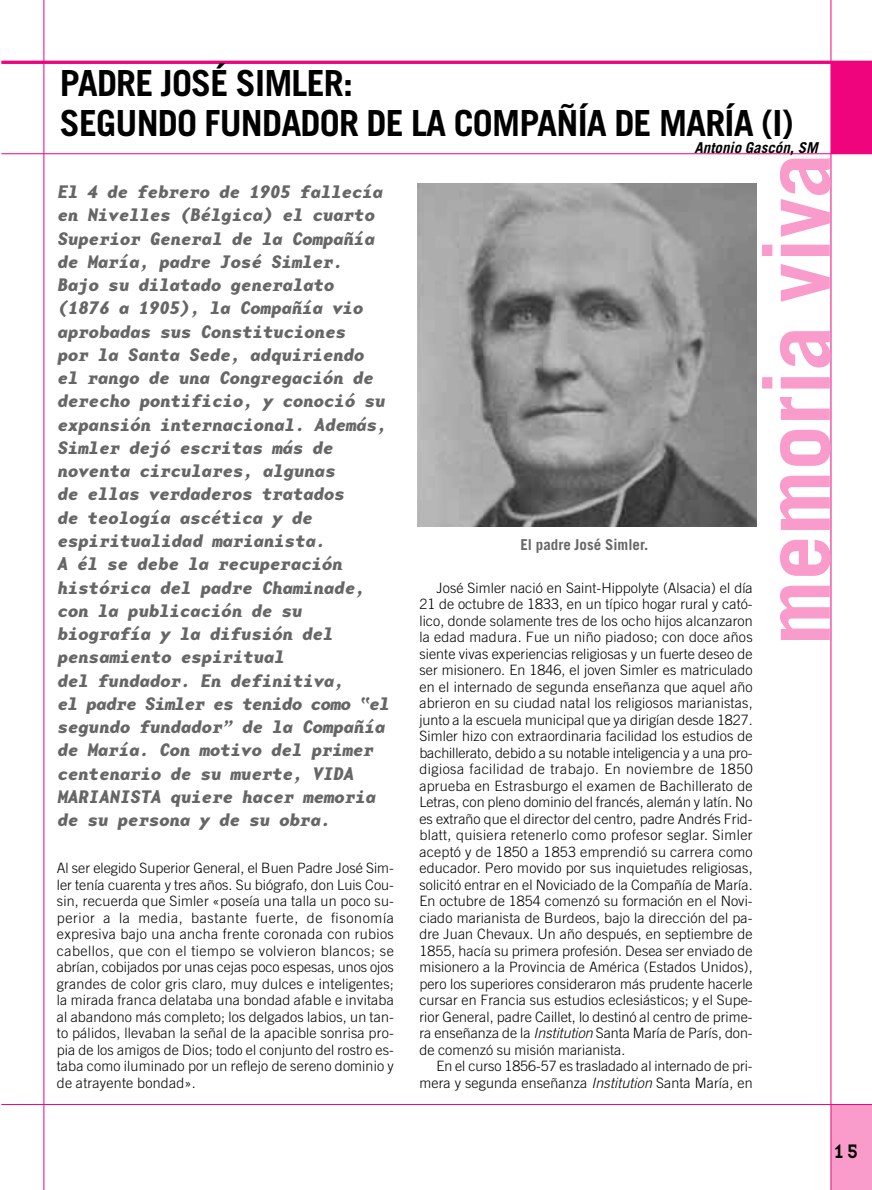
<style>
.page{position:relative;width:872px;height:1190px;background:#fff}
.page>*{position:absolute;margin:0;border:0;box-sizing:border-box;transform-origin:0 0}
.t1{font:700 90px "Trade Gothic";color:#f99bcb}
.t2{font:700 36px/40.5px "Trade Gothic";letter-spacing:-.02em;color:#000}
.t3{font:27px "Base Twelve Sans Smallcaps";color:#000}
.t4{font:italic 700 18px/23.2px "Base Mono Wide";letter-spacing:-.025em;color:#666}
.t5{font:700 15px "Trade Gothic";color:#666}
.t6{font:italic 700 15px "Trade Gothic";color:#000}
.t7{font:300 14.25px/16.5px "Trade Gothic";letter-spacing:.005em;color:#000;text-align:justify}
.s1{font-style:italic}
</style>
<div class="page">
<div style="left:830px;top:62px;width:42px;height:92px;background:#ef047e"></div>
<div style="left:830px;top:1104px;width:42px;height:86px;background:#f99bcb"></div>
<hr style="left:1px;top:61px;width:871px;height:3px;background:#ef047e">
<hr style="left:1px;top:1104px;width:871px;height:1px;background:#ef047e">
<hr style="left:1px;top:153px;width:871px;height:1px;background:#ef047e">
<hr style="left:830px;top:0;width:1px;height:1190px;background:#ef047e">
<hr style="left:43px;top:0;width:1px;height:1190px;background:#ef047e">
<img style="left:417px;top:183px;width:339px;height:344px">
<h2 class="t2" style="left:60px;top:66px;width:735px">PADRE JOSÉ SIMLER:<br>SEGUNDO FUNDADOR DE LA COMPAÑÍA DE MARÍA (I)</h2>
<p class="t4" style="left:58px;top:182px;width:334px">El 4 de febrero de 1905 fallecía en Nivelles (Bélgica) el cuarto<br>Superior General de la Compañía de María, padre José Simler.<br>Bajo su dilatado generalato (1876 a 1905), la Compañía vio aprobadas sus Constituciones<br>por la Santa Sede, adquiriendo el rango de una Congregación de derecho pontificio, y conoció su expansión internacional. Además,<br>Simler dejó escritas más de noventa circulares, algunas<br>de ellas verdaderos tratados<br>de teología ascética y de espiritualidad marianista.<br>A él se debe la recuperación histórica del padre Chaminade, con la publicación de su biografía y la difusión del pensamiento espiritual<br>del fundador. En definitiva,<br>el padre Simler es tenido como “el segundo fundador” de la Compañía de María. Con motivo del primer centenario de su muerte, VIDA<br>MARIANISTA quiere hacer memoria de su persona y de su obra.</p>
<p class="t7" style="left:57px;top:861px;width:338px">Al ser elegido Superior General, el Buen Padre José Sim&shy;ler tenía cuarenta y tres años. Su biógrafo, don Luis Cou&shy;sin, recuerda que Simler «poseía una talla un poco su&shy;perior a la media, bastante fuerte, de fisonomía expresiva bajo una ancha frente coronada con rubios cabellos, que con el tiempo se volvieron blancos; se abrían, cobijados por unas cejas poco espesas, unos ojos grandes de color gris claro, muy dulces e inteligentes; la mirada franca delataba una bondad afable e invitaba al abandono más completo; los delgados labios, un tan&shy;to pálidos, llevaban la señal de la apacible sonrisa pro&shy;pia de los amigos de Dios; todo el conjunto del rostro es&shy;taba como iluminado por un reflejo de sereno dominio y de atrayente bondad».</p>
<p class="t6" style="left:694px;top:142px;width:125px">Antonio Gascón, SM</p>
<p class="t5" style="left:520px;top:538px;width:129px">El padre José Simler.</p>
<p class="t7" style="left:419px;top:580px;width:335px;text-indent:17px">José Simler nació en Saint-Hippolyte (Alsacia) el día 21 de octubre de 1833, en un típico hogar rural y cató&shy;lico, donde solamente tres de los ocho hijos alcanzaron la edad madura. Fue un niño piadoso; con doce años siente vivas experiencias religiosas y un fuerte deseo de ser misionero. En 1846, el joven Simler es matriculado en el internado de segunda enseñanza que aquel año abrieron en su ciudad natal los religiosos marianistas, junto a la escuela municipal que ya dirigían desde 1827.<br>Simler hizo con extraordinaria facilidad los estudios de bachillerato, debido a su notable inteligencia y a una pro&shy;digiosa facilidad de trabajo. En noviembre de 1850 aprueba en Estrasburgo el examen de Bachillerato de Letras, con pleno dominio del francés, alemán y latín. No es extraño que el director del centro, padre Andrés Frid&shy;blatt, quisiera retenerlo como profesor seglar. Simler aceptó y de 1850 a 1853 emprendió su carrera como educador. Pero movido por sus inquietudes religiosas, solicitó entrar en el Noviciado de la Compañía de María.<br>En octubre de 1854 comenzó su formación en el Novi&shy;ciado marianista de Burdeos, bajo la dirección del pa&shy;dre Juan Chevaux. Un año después, en septiembre de 1855, hacía su primera profesión. Desea ser enviado de misionero a la Provincia de América (Estados Unidos), pero los superiores consideraron más prudente hacerle cursar en Francia sus estudios eclesiásticos; y el Supe&shy;rior General, padre Caillet, lo destinó al centro de prime&shy;ra enseñanza de la <span class="s1">Institution</span> Santa María de París, don&shy;de comenzó su misión marianista.</p>
<p class="t7" style="left:419px;top:1059px;width:335px;text-align:right">En el curso 1856-57 es trasladado al internado de pri&shy;mera y segunda enseñanza <span class="s1">Institution</span> Santa María, en</p>
<h1 class="t1" style="left:764px;top:645px;width:494px;rotate:-90deg">memoria viva</h1>
<h3 class="t3" style="left:832px;top:1132px;width:28px">15</h3>
</div>
